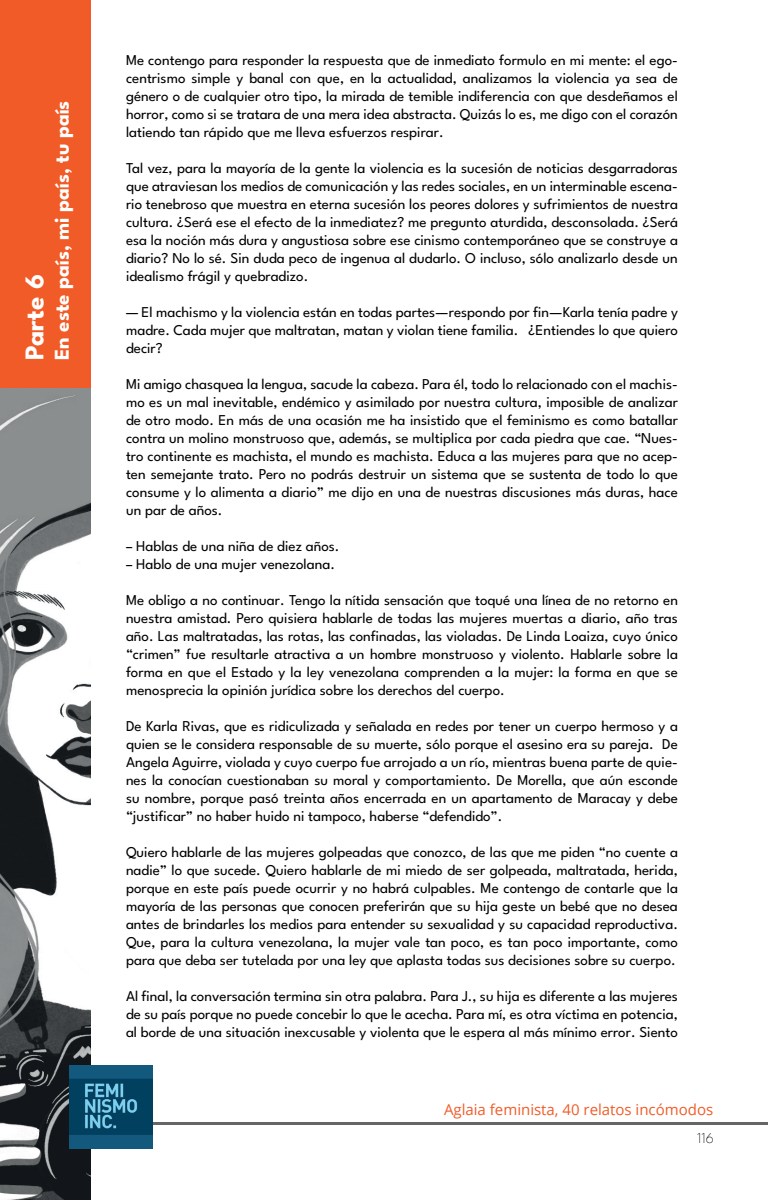
<style>
.page{position:relative;width:768px;height:1200px;background:#fff}
.page>*{position:absolute;margin:0;border:0;box-sizing:border-box;transform-origin:0 0}
.t1{font:700 27px "League Spartan";color:#fff}
.t2{font:700 21px "League Spartan";color:#fff}
.t3{font:15px/18px "League Spartan";color:#000001;text-align:justify}
.t4{font:15px "Open Sans";color:#f15b27}
.t5{font:100 15px "League Spartan";color:#000001}
</style>
<div class="page">
<hr style="left:15px;top:1122px;width:753px;height:3px;background:#000001">
<div style="left:0;top:0;width:91px;height:400px;background:#f15b27"></div>
<img style="left:0;top:389px;width:91px;height:811px">
<img style="left:69px;top:1065px;width:84px;height:84px">
<h1 class="t1" style="left:13px;top:360px;width:87px;rotate:-90deg">Parte 6</h1>
<h2 class="t2" style="left:45px;top:360px;width:261px;rotate:-90deg">En este país, mi país, tu país</h2>
<p class="t3" style="left:126px;top:49px;width:553px">Me contengo para responder la respuesta que de inmediato formulo en mi mente: el ego&shy;centrismo simple y banal con que, en la actualidad, analizamos la violencia ya sea de género o de cualquier otro tipo, la mirada de temible indiferencia con que desdeñamos el horror, como si se tratara de una mera idea abstracta. Quizás lo es, me digo con el corazón latiendo tan rápido que me lleva esfuerzos respirar.</p>
<p class="t3" style="left:126px;top:157px;width:553px">Tal vez, para la mayoría de la gente la violencia es la sucesión de noticias desgarradoras que atraviesan los medios de comunicación y las redes sociales, en un interminable escena&shy;rio tenebroso que muestra en eterna sucesión los peores dolores y sufrimientos de nuestra cultura. ¿Será ese el efecto de la inmediatez? me pregunto aturdida, desconsolada. ¿Será esa la noción más dura y angustiosa sobre ese cinismo contemporáneo que se construye a diario? No lo sé. Sin duda peco de ingenua al dudarlo. O incluso, sólo analizarlo desde un idealismo frágil y quebradizo.</p>
<p class="t3" style="left:126px;top:301px;width:554px">— El machismo y la violencia están en todas partes—respondo por fin—Karla tenía padre y madre. Cada mujer que maltratan, matan y violan tiene familia. ¿Entiendes lo que quiero decir?</p>
<p class="t3" style="left:126px;top:373px;width:553px">Mi amigo chasquea la lengua, sacude la cabeza. Para él, todo lo relacionado con el machis&shy;mo es un mal inevitable, endémico y asimilado por nuestra cultura, imposible de analizar de otro modo. En más de una ocasión me ha insistido que el feminismo es como batallar contra un molino monstruoso que, además, se multiplica por cada piedra que cae. “Nues&shy;tro continente es machista, el mundo es machista. Educa a las mujeres para que no acep&shy;ten semejante trato. Pero no podrás destruir un sistema que se sustenta de todo lo que consume y lo alimenta a diario” me dijo en una de nuestras discusiones más duras, hace un par de años.</p>
<p class="t3" style="left:126px;top:535px;width:215px">– Hablas de una niña de diez años.</p>
<p class="t3" style="left:126px;top:553px;width:210px">– Hablo de una mujer venezolana.</p>
<p class="t3" style="left:126px;top:589px;width:553px">Me obligo a no continuar. Tengo la nítida sensación que toqué una línea de no retorno en nuestra amistad. Pero quisiera hablarle de todas las mujeres muertas a diario, año tras año. Las maltratadas, las rotas, las confinadas, las violadas. De Linda Loaiza, cuyo único “crimen” fue resultarle atractiva a un hombre monstruoso y violento. Hablarle sobre la forma en que el Estado y la ley venezolana comprenden a la mujer: la forma en que se menosprecia la opinión jurídica sobre los derechos del cuerpo.</p>
<p class="t3" style="left:126px;top:715px;width:553px">De Karla Rivas, que es ridiculizada y señalada en redes por tener un cuerpo hermoso y a quien se le considera responsable de su muerte, sólo porque el asesino era su pareja. De Angela Aguirre, violada y cuyo cuerpo fue arrojado a un río, mientras buena parte de quie&shy;nes la conocían cuestionaban su moral y comportamiento. De Morella, que aún esconde su nombre, porque pasó treinta años encerrada en un apartamento de Maracay y debe “justificar” no haber huido ni tampoco, haberse “defendido”.</p>
<p class="t3" style="left:126px;top:841px;width:553px">Quiero hablarle de las mujeres golpeadas que conozco, de las que me piden “no cuente a nadie” lo que sucede. Quiero hablarle de mi miedo de ser golpeada, maltratada, herida, porque en este país puede ocurrir y no habrá culpables. Me contengo de contarle que la mayoría de las personas que conocen preferirán que su hija geste un bebé que no desea antes de brindarles los medios para entender su sexualidad y su capacidad reproductiva.<br>Que, para la cultura venezolana, la mujer vale tan poco, es tan poco importante, como para que deba ser tutelada por una ley que aplasta todas sus decisiones sobre su cuerpo.</p>
<p class="t3" style="left:126px;top:985px;width:553px">Al final, la conversación termina sin otra palabra. Para J., su hija es diferente a las mujeres de su país porque no puede concebir lo que le acecha. Para mí, es otra víctima en potencia, al borde de una situación inexcusable y violenta que le espera al más mínimo error. Siento</p>
<p class="t4" style="left:444px;top:1099px;width:271px">Aglaia feminista, 40 relatos incómodos</p>
<p class="t5" style="left:697px;top:1127px;width:18px">116</p>
</div>
